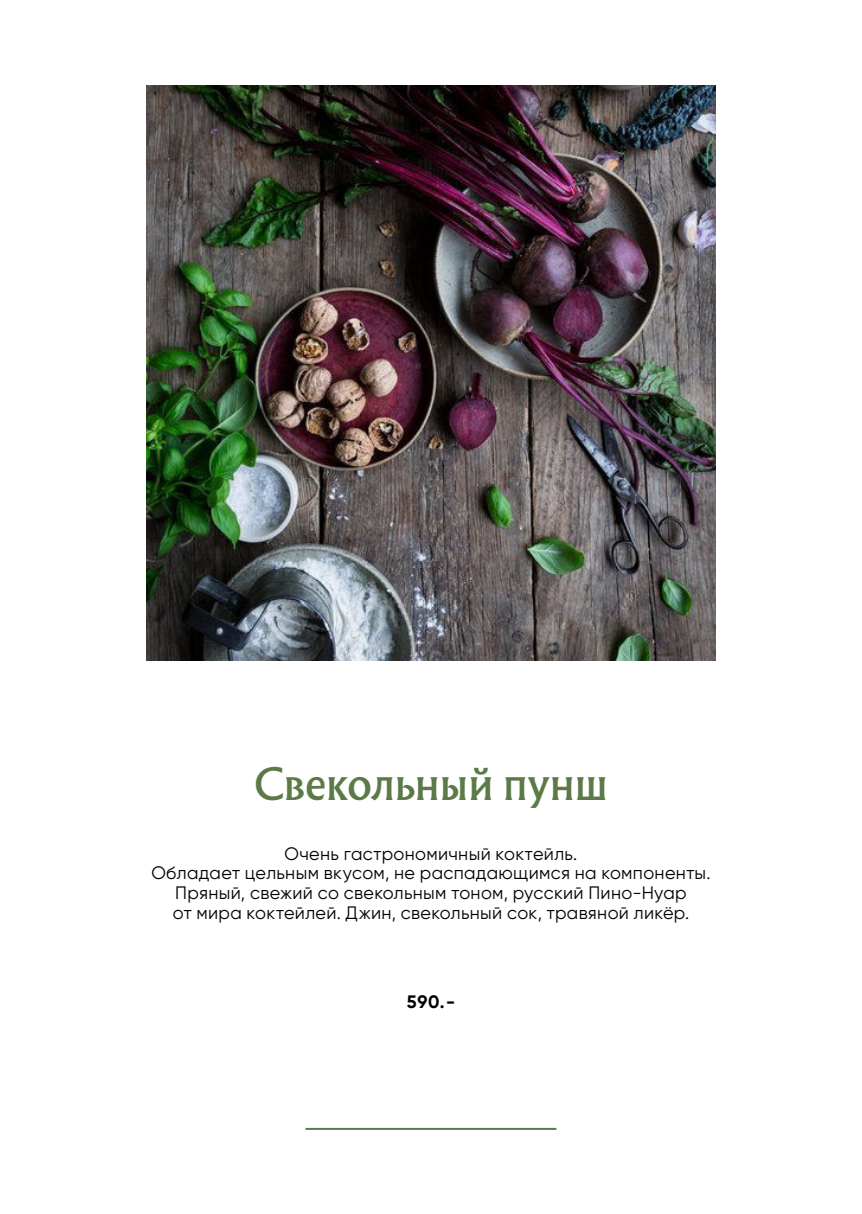
<style>
.page{position:relative;width:862px;height:1214px;background:#fff}
.page>*{position:absolute;margin:0;border:0;box-sizing:border-box;transform-origin:0 0}
.t1{font:40px "Albertus Nova";color:#5c7a48}
.t2{font:18px/19.8px "Gilroy";letter-spacing:.02em;color:#000;text-align:center}
.t3{font:700 18px "Gilroy";color:#000}
</style>
<div class="page">
<img style="left:146px;top:85px;width:570px;height:576px">
<hr style="left:305px;top:1127px;width:251px;height:2px;background:#5c7a48">
<h1 class="t1" style="left:254px;top:756px;width:355px">Свекольный пунш</h1>
<p class="t2" style="left:151px;top:843px;width:560px">Очень гастрономичный коктейль.<br>Обладает цельным вкусом, не распадающимся на компоненты.<br>Пряный, свежий со свекольным тоном, русский Пино-Нуар<br>от мира коктейлей. Джин, свекольный сок, травяной ликёр.</p>
<p class="t3" style="left:407px;top:990px;width:50px">590.-</p>
</div>
